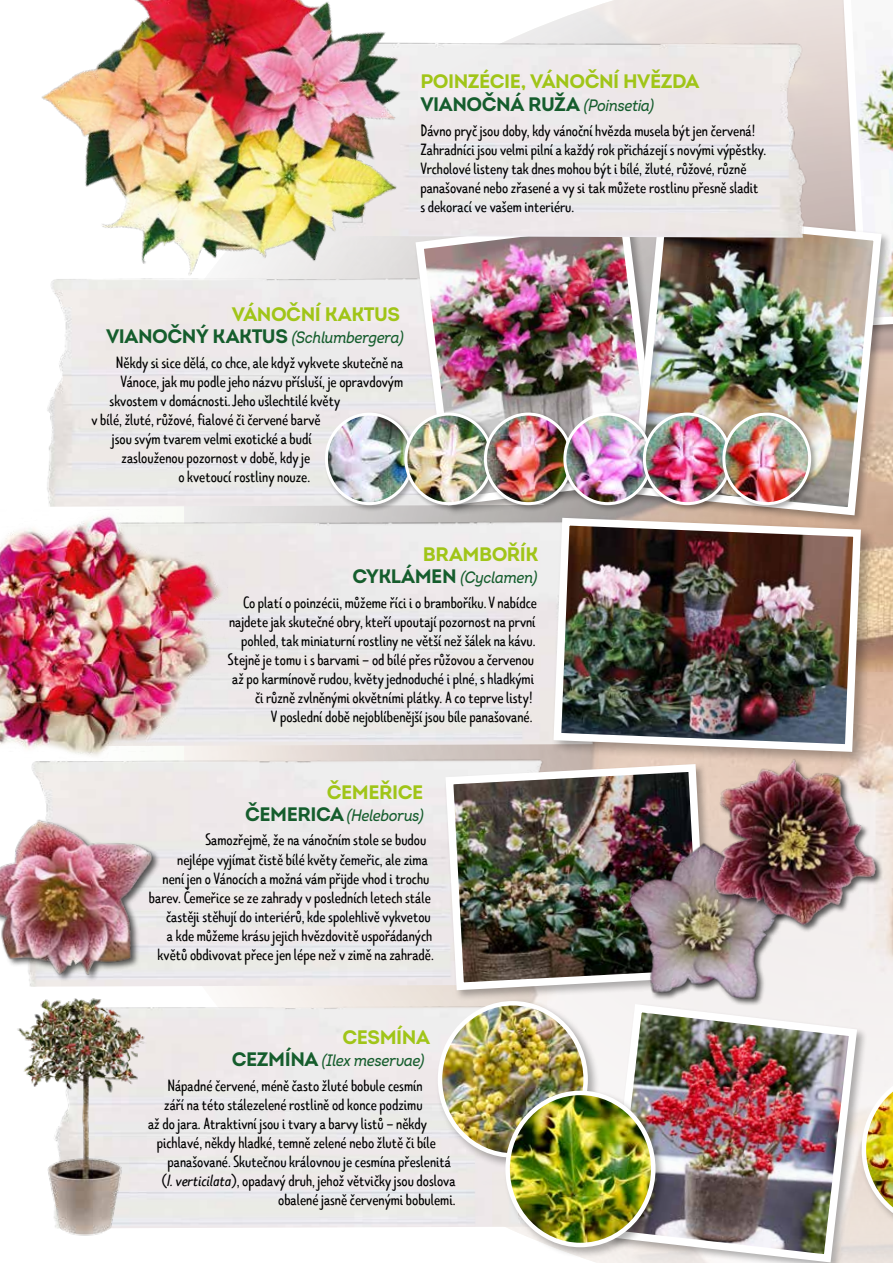
<style>
.page{position:relative;width:893px;height:1263px;background:#fff}
.page>*{position:absolute;margin:0;border:0;box-sizing:border-box;transform-origin:0 0}
.t1{font:700 19.5px/23.4px "Intro";letter-spacing:-.025em;color:#a0c518}
.t2{font:16.5px/19px "Limes Sans";color:#000;text-align:right}
.t3{font:italic 500 16.5px "Intro";letter-spacing:-.025em;color:#155d2d;scale:.9 1}
.s1{color:#155d2d}
.s2{font-weight:500;font-style:italic;font-size:16.5px;color:#155d2d}
.s3{font-weight:700;font-style:normal;font-size:19.5px}
.s4{font-style:italic}
</style>
<div class="page">
<img style="left:184px;top:0;width:709px;height:1263px">
<img style="left:47px;top:350px;width:364px;height:157px">
<img style="left:154px;top:987px;width:349px;height:241px">
<div style="left:227px;top:520px;width:323px;height:203px;background:#ede8e9"></div>
<img style="left:31px;top:723px;width:519px;height:264px">
<svg style="left:838px;top:0;width:55px;height:330px"></svg>
<img style="left:442px;top:760px;width:258px;height:234px">
<img style="left:411px;top:238px;width:217px;height:174px">
<div style="left:630px;top:211px;width:262px;height:315px;background:#000;opacity:.3"></div>
<img style="left:628px;top:208px;width:258px;height:311px">
<img style="left:604px;top:1000px;width:257px;height:263px">
<img style="left:610px;top:828px;width:184px;height:186px">
<img style="left:0;top:799px;width:169px;height:200px">
<div style="left:435px;top:998px;width:164px;height:171px;background:#000;opacity:.3"></div>
<img style="left:440px;top:1003px;width:146px;height:152px">
<div style="left:438px;top:1001px;width:150px;height:157px;border:4px solid #fff;border-radius:50%"></div>
<div style="left:503px;top:1088px;width:164px;height:171px;background:#000;opacity:.3"></div>
<img style="left:508px;top:1093px;width:145px;height:152px">
<div style="left:505px;top:1091px;width:150px;height:156px;border:4px solid #fff;border-radius:50%"></div>
<div style="left:859px;top:1069px;width:34px;height:170px;background:#000;opacity:.3"></div>
<img style="left:862px;top:1071px;width:31px;height:157px">
<img style="left:700px;top:749px;width:186px;height:185px">
<div style="left:324px;top:412px;width:97px;height:100px;background:#000;opacity:.3"></div>
<img style="left:328px;top:414px;width:75px;height:90px">
<div style="left:325px;top:413px;width:89px;height:92px;border:3px solid #fff;border-radius:50%"></div>
<div style="left:403px;top:412px;width:97px;height:100px;background:#000;opacity:.3"></div>
<img style="left:406px;top:414px;width:77px;height:90px">
<div style="left:404px;top:413px;width:89px;height:92px;border:3px solid #fff;border-radius:50%"></div>
<div style="left:483px;top:412px;width:97px;height:100px;background:#000;opacity:.3"></div>
<img style="left:485px;top:414px;width:77px;height:90px">
<div style="left:484px;top:413px;width:89px;height:92px;border:3px solid #fff;border-radius:50%"></div>
<div style="left:562px;top:412px;width:97px;height:100px;background:#000;opacity:.3"></div>
<img style="left:565px;top:414px;width:77px;height:90px">
<div style="left:563px;top:413px;width:89px;height:92px;border:3px solid #fff;border-radius:50%"></div>
<div style="left:642px;top:412px;width:97px;height:100px;background:#000;opacity:.3"></div>
<img style="left:644px;top:414px;width:77px;height:90px">
<div style="left:643px;top:413px;width:89px;height:92px;border:3px solid #fff;border-radius:50%"></div>
<div style="left:721px;top:412px;width:97px;height:100px;background:#000;opacity:.3"></div>
<img style="left:724px;top:414px;width:86px;height:90px">
<div style="left:722px;top:413px;width:89px;height:92px;border:3px solid #fff;border-radius:50%"></div>
<img style="left:0;top:510px;width:227px;height:255px">
<img style="left:7px;top:983px;width:147px;height:253px">
<div style="left:551px;top:515px;width:325px;height:251px;background:#000;opacity:.3"></div>
<img style="left:550px;top:514px;width:315px;height:242px">
<img style="left:472px;top:26px;width:383px;height:212px">
<img style="left:41px;top:0;width:431px;height:350px">
<p class="t1" style="left:420px;top:69px;width:281px">POINZÉCIE, VÁNOČNÍ HVĚZDA<br><span class="s1">VIANOČNÁ RUŽA</span> <span class="s2">(Poinsetia)</span></p>
<p class="t2" style="left:420px;top:121px;width:347px;text-align:left">Dávno pryč jsou doby, kdy vánoční hvězda musela být jen červená!<br>Zahradníci jsou velmi pilní a každý rok přicházejí s novými výpěstky.<br>Vrcholové listeny tak dnes mohou být i bílé, žluté, růžové, různě panašované nebo zřasené a vy si tak můžete rostlinu přesně sladit s dekorací ve vašem interiéru.</p>
<p class="t1" style="left:232px;top:303px;width:170px">VÁNOČNÍ KAKTUS</p>
<p class="t3" style="left:106px;top:327px;width:332px"><span class="s3">VIANOČNÝ KAKTUS</span> (Schlumbergera)</p>
<p class="t2" style="left:116px;top:353px;width:289px">Někdy si sice dělá, co chce, ale když vykvete skutečně na</p>
<p class="t2" style="left:121px;top:372px;width:284px">Vánoce, jak mu podle jeho názvu přísluší, je opravdovým</p>
<p class="t2" style="left:110px;top:391px;width:232px">skvostem v domácnosti. Jeho ušlechtilé květy</p>
<p class="t2" style="left:91px;top:410px;width:231px">v bílé, žluté, růžové, fialové či červené barvě</p>
<p class="t2" style="left:112px;top:429px;width:201px">jsou svým tvarem velmi exotické a budí</p>
<p class="t2" style="left:122px;top:448px;width:190px">zaslouženou pozornost v době, kdy je</p>
<p class="t2" style="left:178px;top:467px;width:133px">o kvetoucí rostliny nouze.</p>
<p class="t1" style="left:423px;top:543px;width:117px">BRAMBOŘÍK</p>
<p class="t3" style="left:352px;top:567px;width:207px"><span class="s3">CYKLÁMEN</span> (Cyclamen)</p>
<p class="t2" style="left:228px;top:593px;width:311px">Co platí o poinzécii, můžeme říci i o bramboříku. V nabídce najdete jak skutečné obry, kteří upoutají pozornost na první pohled, tak miniaturní rostliny ne větší než šálek na kávu.<br>Stejně je tomu i s barvami – od bílé přes růžovou a červenou až po karmínově rudou, květy jednoduché i plné, s hladkými či různě zvlněnými okvětními plátky. A co teprve listy!<br>V poslední době nejoblíbenější jsou bíle panašované.</p>
<p class="t1" style="left:327px;top:780px;width:98px">ČEMEŘICE</p>
<p class="t3" style="left:245px;top:805px;width:200px"><span class="s3">ČEMERICA</span> (Heleborus)</p>
<p class="t2" style="left:205px;top:830px;width:222px">Samozřejmě, že na vánočním stole se budou</p>
<p class="t2" style="left:177px;top:849px;width:252px">nejlépe vyjímat čistě bílé květy čemeřic, ale zima</p>
<p class="t2" style="left:163px;top:868px;width:268px">není jen o Vánocích a možná vám přijde vhod i trochu</p>
<p class="t2" style="left:149px;top:888px;width:283px">barev. Čemeřice se ze zahrady v posledních letech stále</p>
<p class="t2" style="left:166px;top:907px;width:266px">častěji stěhují do interiérů, kde spolehlivě vykvetou</p>
<p class="t2" style="left:167px;top:926px;width:267px">a kde můžeme krásu jejich hvězdovitě uspořádaných</p>
<p class="t2" style="left:158px;top:945px;width:278px">květů obdivovat přece jen lépe než v zimě na zahradě.</p>
<p class="t1" style="left:342px;top:1025px;width:89px">CESMÍNA</p>
<p class="t3" style="left:232px;top:1050px;width:215px"><span class="s3">CEZMÍNA</span> (Ilex meservae)</p>
<p class="t2" style="left:167px;top:1075px;width:257px">Nápadné červené, méně často žluté bobule cesmín</p>
<p class="t2" style="left:164px;top:1094px;width:260px">září na této stálezelené rostlině od konce podzimu</p>
<p class="t2" style="left:148px;top:1113px;width:280px">až do jara. Atraktivní jsou i tvary a barvy listů – někdy</p>
<p class="t2" style="left:157px;top:1133px;width:281px">pichlavé, někdy hladké, temně zelené nebo žlutě či bíle</p>
<p class="t2" style="left:168px;top:1152px;width:285px">panašované. Skutečnou královnou je cesmína přeslenitá</p>
<p class="t2" style="left:162px;top:1171px;width:295px">(<span class="s4">I. verticilata</span>), opadavý druh, jehož větvičky jsou doslova</p>
<p class="t2" style="left:278px;top:1190px;width:179px">obalené jasně červenými bobulemi.</p>
</div>
